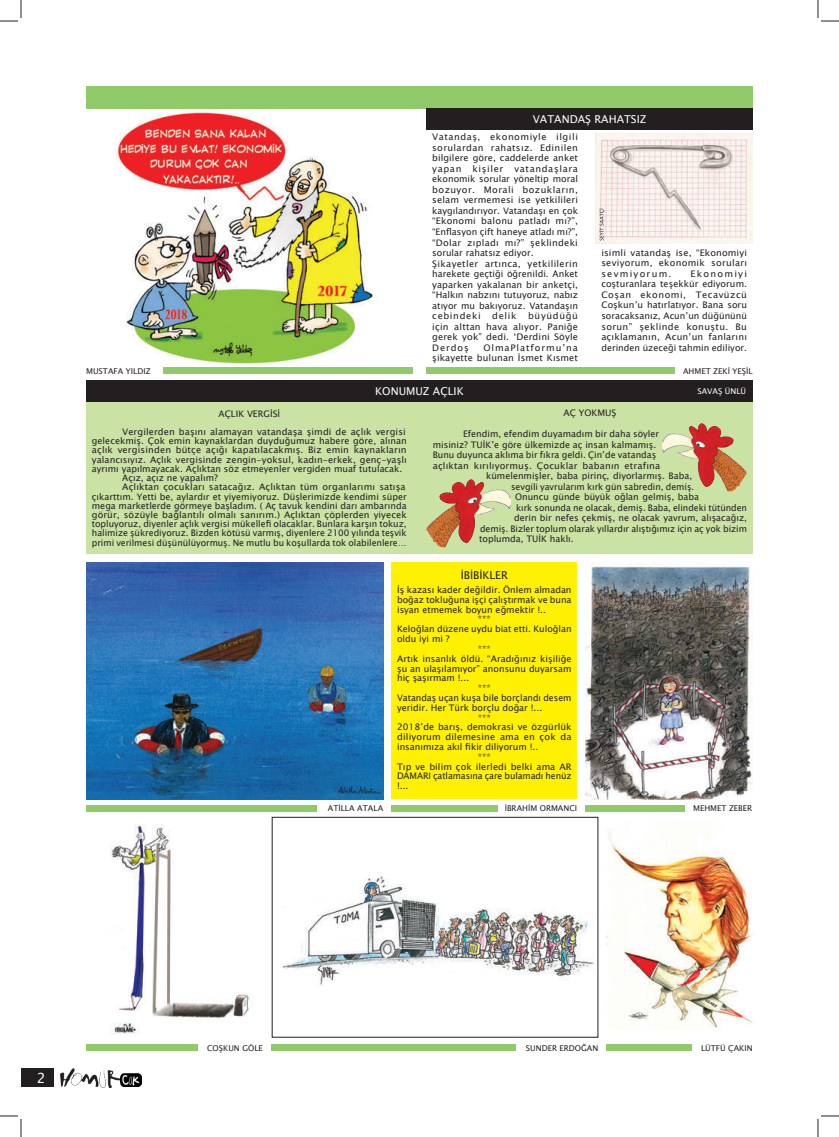
<style>
.page{position:relative;width:839px;height:1137px;background:#fff}
.page>*{position:absolute;margin:0;border:0;box-sizing:border-box;transform-origin:0 0}
.t1{font:14px "Lucida Sans Unicode";color:#fff}
.t2{font:10.8px "Lucida Sans Unicode";color:#fff}
.t3{font:10.8px "Lucida Sans Unicode";color:#231f20}
.t4{font:9px/10.5px "Lucida Sans Unicode";color:#231f20;text-align:justify}
.t5{font:8px "Lucida Sans Unicode";color:#231f20}
.t6{font:8px "Lucida Sans Unicode";color:#fff}
</style>
<div class="page">
<div style="left:86px;top:86px;width:666px;height:22px;background:#90ca6a"></div>
<div style="left:163px;top:367px;width:249px;height:7px;background:#90ca6a"></div>
<div style="left:86px;top:804px;width:231px;height:7px;background:#90ca6a"></div>
<div style="left:585px;top:804px;width:100px;height:7px;background:#90ca6a"></div>
<div style="left:391px;top:804px;width:107px;height:7px;background:#90ca6a"></div>
<div style="left:426px;top:367px;width:249px;height:7px;background:#90ca6a"></div>
<img style="left:61px;top:1068px;width:59px;height:19px">
<img style="left:120px;top:1073px;width:21px;height:12px">
<div style="left:21px;top:1068px;width:33px;height:19px;background:#231f20"></div>
<div style="left:426px;top:108px;width:326px;height:22px;background:#231f20"></div>
<div style="left:272px;top:1044px;width:244px;height:6px;background:#90ca6a"></div>
<div style="left:86px;top:1044px;width:112px;height:6px;background:#90ca6a"></div>
<div style="left:606px;top:1044px;width:86px;height:6px;background:#90ca6a"></div>
<div style="left:86px;top:402px;width:666px;height:151px;background:#cbe2a5"></div>
<div style="left:86px;top:380px;width:666px;height:22px;background:#231f20"></div>
<img style="left:596px;top:133px;width:156px;height:110px">
<div style="left:391px;top:562px;width:186px;height:237px;background:#fff101"></div>
<img style="left:86px;top:562px;width:297px;height:237px">
<svg style="left:599px;top:209px;width:5px;height:31px"></svg>
<img style="left:585px;top:562px;width:167px;height:237px">
<img style="left:115px;top:110px;width:259px;height:254px">
<img style="left:110px;top:824px;width:139px;height:211px">
<img style="left:281px;top:876px;width:313px;height:109px">
<div style="left:272px;top:816px;width:326px;height:221px;border:1px solid #231f20"></div>
<img style="left:606px;top:828px;width:147px;height:201px">
<img style="left:426px;top:479px;width:84px;height:68px">
<img style="left:662px;top:423px;width:84px;height:69px">
<svg style="left:0;top:0;width:22px;height:22px"></svg>
<svg style="left:0;top:1115px;width:22px;height:21px"></svg>
<svg style="left:817px;top:0;width:22px;height:22px"></svg>
<svg style="left:817px;top:1115px;width:22px;height:21px"></svg>
<p class="t2" style="left:533px;top:110px;width:115px">VATANDAŞ RAHATSIZ</p>
<p class="t4" style="left:432px;top:132px;width:147px;text-align:left">Vatandaş, ekonomiyle ilgili sorulardan rahatsız. Edinilen bilgilere göre, caddelerde anket yapan kişiler vatandaşlara ekonomik sorular yöneltip moral bozuyor. Morali bozukların, selam vermemesi ise yetkilileri kaygılandırıyor. Vatandaşı en çok “Ekonomi balonu patladı mı?”, “Enflasyon çift haneye atladı mı?”, “Dolar zıpladı mı?” şeklindeki sorular rahatsız ediyor.<br>Şikayetler artınca, yetkililerin harekete geçtiği öğrenildi. Anket yaparken yakalanan bir anketçi, “Halkın nabzını tutuyoruz, nabız atıyor mu bakıyoruz. Vatandaşın cebindeki</p>
<p class="t4" style="left:432px;top:311px;width:147px;text-indent:96px">büyüdüğü için alttan hava alıyor. Paniğe gerek yok” dedi. ‘Derdini Söyle Derdoş</p>
<p class="t4" style="left:492px;top:311px;width:26px">delik</p>
<p class="t4" style="left:432px;top:342px;width:147px;text-align:right">OlmaPlatformu’na<br>şikayette bulunan İsmet Kısmet</p>
<p class="t4" style="left:601px;top:247px;width:147px">isimli vatandaş ise, “Ekonomiyi seviyorum, ekonomik soruları sevmiyorum.</p>
<p class="t4" style="left:601px;top:268px;width:147px;text-indent:89px">Ekonomiyi coşturanlara teşekkür ediyorum.<br>Coşan ekonomi, Tecavüzcü Coşkun’u hatırlatıyor. Bana soru soracaksanız, Acun’un düğününü sorun” şeklinde konuştu. Bu açıklamanın, Acun’un fanlarını derinden üzeceği tahmin ediliyor.</p>
<p class="t5" style="left:86px;top:365px;width:66px">MUSTAFA YILDIZ</p>
<p class="t5" style="left:683px;top:365px;width:71px">AHMET ZEKİ YEŞİL</p>
<p class="t2" style="left:375px;top:382px;width:90px">KONUMUZ AÇLIK</p>
<p class="t6" style="left:697px;top:384px;width:50px">SAVAŞ ÜNLÜ</p>
<p class="t4" style="left:122px;top:404px;width:285px;line-height:18.2px;text-indent:96px">AÇLIK VERGİSİ<br>Vergilerden başını alamayan vatandaşa şimdi de açlık vergisi</p>
<p class="t4" style="left:92px;top:436px;width:316px">gelecekmiş. Çok emin kaynaklardan duyduğumuz habere göre, alınan</p>
<p class="t4" style="left:92px;top:445px;width:316px">açlık vergisinden bütçe açığı kapatılacakmış. Biz emin kaynakların</p>
<p class="t4" style="left:92px;top:454px;width:316px">yalancısıyız. Açlık vergisinde zengin-yoksul, kadın-erkek, genç-yaşlı</p>
<p class="t4" style="left:92px;top:463px;width:312px">ayrımı yapılmayacak. Açlıktan söz etmeyenler vergiden muaf tutulacak.</p>
<p class="t4" style="left:122px;top:472px;width:97px">Açız, açız ne yapalım?</p>
<p class="t4" style="left:122px;top:482px;width:285px">Açlıktan çocukları satacağız. Açlıktan tüm organlarımı satışa</p>
<p class="t4" style="left:92px;top:491px;width:316px">çıkarttım. Yetti be, aylardır et yiyemiyoruz. Düşlerimizde kendimi süper</p>
<p class="t4" style="left:92px;top:500px;width:316px">mega marketlerde görmeye başladım. ( Aç tavuk kendini darı ambarında</p>
<p class="t4" style="left:92px;top:509px;width:316px">görür, sözüyle bağlantılı olmalı sanırım.) Açlıktan çöplerden yiyecek</p>
<p class="t4" style="left:92px;top:518px;width:316px">topluyoruz, diyenler açlık vergisi mükellefi olacaklar. Bunlara karşın tokuz,</p>
<p class="t4" style="left:92px;top:528px;width:316px">halimize şükrediyoruz. Bizden kötüsü varmış, diyenlere 2100 yılında teşvik</p>
<p class="t4" style="left:92px;top:537px;width:316px">primi verilmesi düşünülüyormuş. Ne mutlu bu koşullarda tok olabilenlere…</p>
<p class="t4" style="left:563px;top:407px;width:54px">AÇ YOKMUŞ</p>
<p class="t4" style="left:463px;top:428px;width:197px">Efendim, efendim duyamadım bir daha söyler</p>
<p class="t4" style="left:433px;top:439px;width:225px">misiniz? TUİK’e göre ülkemizde aç insan kalmamış.</p>
<p class="t4" style="left:433px;top:449px;width:225px">Bunu duyunca aklıma bir fıkra geldi. Çin’de vatandaş</p>
<p class="t4" style="left:433px;top:460px;width:229px">açlıktan kırılıyormuş. Çocuklar babanın etrafına</p>
<p class="t4" style="left:486px;top:470px;width:207px">kümelenmişler, baba pirinç, diyorlarmış. Baba,</p>
<p class="t4" style="left:511px;top:481px;width:185px">sevgili yavrularım kırk gün sabredin, demiş.</p>
<p class="t4" style="left:515px;top:491px;width:185px">Onuncu günde büyük oğlan gelmiş, baba</p>
<p class="t4" style="left:516px;top:502px;width:232px">kırk sonunda ne olacak, demiş. Baba, elindeki tütünden</p>
<p class="t4" style="left:514px;top:512px;width:234px">derin bir nefes çekmiş, ne olacak yavrum, alışacağız,</p>
<p class="t4" style="left:480px;top:523px;width:268px">demiş. Bizler toplum olarak yıllardır alıştığımız için aç yok bizim</p>
<p class="t4" style="left:479px;top:533px;width:96px">toplumda, TUİK haklı.</p>
<p class="t3" style="left:460px;top:566px;width:49px">İBİBİKLER</p>
<p class="t4" style="left:397px;top:584px;width:176px">İş kazası kader değildir. Önlem almadan</p>
<p class="t4" style="left:397px;top:594px;width:176px">boğaz tokluğuna işçi çalıştırmak ve buna</p>
<p class="t4" style="left:397px;top:604px;width:150px">isyan etmemek boyun eğmektir !..</p>
<p class="t4" style="left:478px;top:614px;width:15px">***</p>
<p class="t4" style="left:397px;top:623px;width:176px">Keloğlan düzene uydu biat etti. Kuloğlan</p>
<p class="t4" style="left:397px;top:633px;width:54px">oldu iyi mi ?</p>
<p class="t4" style="left:478px;top:643px;width:15px">***</p>
<p class="t4" style="left:397px;top:653px;width:176px">Artık insanlık öldü. “Aradığınız kişiliğe</p>
<p class="t4" style="left:397px;top:663px;width:176px">şu an ulaşılamıyor” anonsunu duyarsam</p>
<p class="t4" style="left:397px;top:672px;width:74px">hiç şaşırmam !...</p>
<p class="t4" style="left:478px;top:682px;width:15px">***</p>
<p class="t4" style="left:397px;top:692px;width:176px">Vatandaş uçan kuşa bile borçlandı desem</p>
<p class="t4" style="left:397px;top:702px;width:147px">yeridir. Her Türk borçlu doğar !...</p>
<p class="t4" style="left:478px;top:712px;width:15px">***</p>
<p class="t4" style="left:397px;top:721px;width:176px">2018’de barış, demokrasi ve özgürlük</p>
<p class="t4" style="left:397px;top:731px;width:176px">diliyorum dilemesine ama en çok da</p>
<p class="t4" style="left:397px;top:741px;width:143px">insanımıza akıl fikir diliyorum !..</p>
<p class="t4" style="left:478px;top:751px;width:15px">***</p>
<p class="t4" style="left:397px;top:761px;width:176px">Tıp ve bilim çok ilerledi belki ama AR</p>
<p class="t4" style="left:397px;top:770px;width:176px">DAMARI çatlamasına çare bulamadı henüz</p>
<p class="t4" style="left:397px;top:780px;width:13px">!...</p>
<p class="t5" style="left:328px;top:802px;width:57px">ATİLLA ATALA</p>
<p class="t5" style="left:504px;top:802px;width:74px">İBRAHİM ORMANCI</p>
<p class="t5" style="left:693px;top:802px;width:61px">MEHMET ZEBER</p>
<h1 class="t1" style="left:37px;top:1067px;width:10px">2</h1>
<p class="t5" style="left:207px;top:1041px;width:57px">COŞKUN GÖLE</p>
<p class="t5" style="left:526px;top:1041px;width:74px">SUNDER ERDOĞAN</p>
<p class="t5" style="left:701px;top:1041px;width:53px">LÜTFÜ ÇAKIN</p>
</div>
